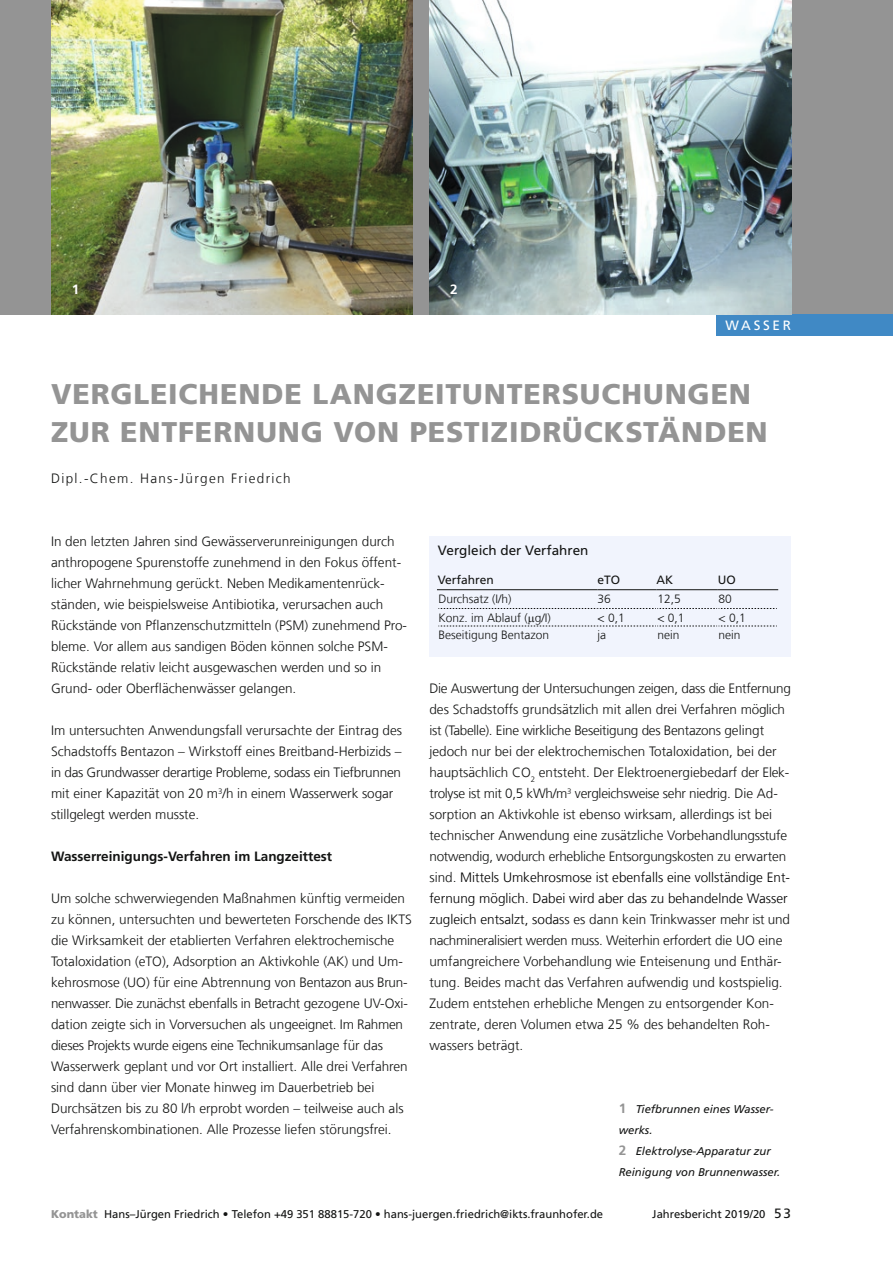
<style>
.page{position:relative;width:893px;height:1263px;background:#fff}
.page>*{position:absolute;margin:0;border:0;box-sizing:border-box;transform-origin:0 0}
.t1{font:900 28.5px/37.5px "Frutiger LT Com";letter-spacing:.03em;color:#949494}
.t2{font:300 13.5px/21px "Frutiger LT Com";color:#131413}
.t3{font:700 13.5px "Frutiger LT Com";color:#131413}
.t4{font:300 13.5px "Frutiger LT Com";letter-spacing:.1em;color:#131413}
.t5{font:13.5px "Frutiger LT Com";color:#131413}
.t6{font:13.5px "Frutiger LT Com";letter-spacing:.195em;color:#fff}
.t7{font:700 13.5px "Frutiger LT Com";color:#fff}
.t8{font:300 12px "Frutiger LT Com";color:#131413}
.t9{font:12px "Frutiger LT Com";color:#131413}
.t10{font:11.25px "Frutiger LT Com";color:#131413}
.t11{font:italic 11.25px/21px "Frutiger LT Com";color:#131413}
.s1{color:#000}
.s2{font-weight:700;font-style:normal;font-size:13.5px;color:#949494}
.s3{font-weight:900;color:#949494}
.s4{font-size:13.5px}
</style>
<div class="page">
<div style="left:0;top:0;width:893px;height:315px;background:#949494"></div>
<div style="left:717px;top:315px;width:176px;height:21px;background:#4089c5"></div>
<div style="left:429px;top:536px;width:362px;height:121px;background:#f1f4fd"></div>
<svg style="left:438px;top:608px;width:339px;height:1px"></svg>
<hr style="left:437px;top:589px;width:160px;height:1px;background:#131413">
<hr style="left:597px;top:589px;width:60px;height:1px;background:#131413">
<hr style="left:657px;top:589px;width:61px;height:1px;background:#131413">
<hr style="left:718px;top:589px;width:60px;height:1px;background:#131413">
<img style="left:429px;top:0;width:363px;height:315px">
<img style="left:51px;top:0;width:362px;height:315px">
<svg style="left:438px;top:625px;width:339px;height:2px"></svg>
<p class="t7" style="left:72px;top:281px;width:9px">1</p>
<p class="t7" style="left:450px;top:281px;width:9px">2</p>
<p class="t6" style="left:725px;top:318px;width:67px">WASSER</p>
<h1 class="t1" style="left:51px;top:375px;width:718px">VERGLEICHENDE LANGZEITUNTERSUCHUNGEN<br>ZUR ENTFERNUNG VON PESTIZIDRÜCKSTÄNDEN</h1>
<p class="t4" style="left:51px;top:470px;width:241px">Dipl.-Chem. Hans-Jürgen Friedrich</p>
<p class="t2" style="left:51px;top:531px;width:358px">In den letzten Jahren sind Gewässerverunreinigungen durch anthropogene Spurenstoffe zunehmend in den Fokus öffent&shy;licher Wahrnehmung gerückt. Neben Medikamentenrück&shy;ständen, wie beispielsweise Antibiotika, verursachen auch Rückstände von Pflanzenschutzmitteln (PSM) zunehmend Pro&shy;bleme. Vor allem aus sandigen Böden können solche PSM-Rückstände relativ leicht ausgewaschen werden und so in Grund- oder Oberflächenwässer gelangen.</p>
<p class="t2" style="left:51px;top:720px;width:353px">Im untersuchten Anwendungsfall verursachte der Eintrag des Schadstoffs Bentazon – Wirkstoff eines Breitband-Herbizids – in das Grundwasser derartige Probleme, sodass ein Tiefbrunnen mit einer Kapazität von 20 m<sup>3</sup>/h in einem Wasserwerk sogar stillgelegt werden musste.</p>
<p class="t3" style="left:51px;top:848px;width:283px">Wasserreinigungs-Verfahren im Langzeittest</p>
<p class="t2" style="left:51px;top:888px;width:362px">Um solche schwerwiegenden Maßnahmen künftig vermeiden zu können, untersuchten und bewerteten Forschende des IKTS die Wirksamkeit der etablierten Verfahren elektrochemische Totaloxidation (eTO), Adsorption an Aktivkohle (AK) und Um&shy;kehrosmose (UO) für eine Abtrennung von Bentazon aus Brun&shy;nenwasser. Die zunächst ebenfalls in Betracht gezogene UV-Oxi&shy;dation zeigte sich in Vorversuchen als ungeeignet. Im Rahmen dieses Projekts wurde eigens eine Technikumsanlage für das Wasserwerk geplant und vor Ort installiert. Alle drei Verfahren sind dann über vier Monate hinweg im Dauerbetrieb bei Durchsätzen bis zu 80 l/h erprobt worden – teilweise auch als Verfahrenskombinationen. Alle Prozesse liefen störungsfrei.</p>
<p class="t5" style="left:438px;top:542px;width:152px">Vergleich der Verfahren</p>
<p class="t9" style="left:438px;top:573px;width:58px">Verfahren</p>
<p class="t9" style="left:597px;top:573px;width:24px">eTO</p>
<p class="t9" style="left:657px;top:573px;width:18px">AK</p>
<p class="t9" style="left:718px;top:573px;width:19px">UO</p>
<p class="t8" style="left:438px;top:592px;width:75px">Durchsatz (I/h)</p>
<p class="t8" style="left:597px;top:592px;width:15px">36</p>
<p class="t8" style="left:657px;top:592px;width:25px">12,5</p>
<p class="t8" style="left:719px;top:592px;width:15px">80</p>
<p class="t8" style="left:438px;top:611px;width:114px">Konz. im Ablauf ( g/I)</p>
<p class="t8" style="left:597px;top:611px;width:29px">&lt; 0,1</p>
<p class="t8" style="left:657px;top:611px;width:29px">&lt; 0,1</p>
<p class="t8" style="left:719px;top:611px;width:29px">&lt; 0,1</p>
<p class="t8" style="left:438px;top:628px;width:112px">Beseitigung Bentazon</p>
<p class="t8" style="left:597px;top:628px;width:10px">ja</p>
<p class="t8" style="left:657px;top:628px;width:24px">nein</p>
<p class="t8" style="left:719px;top:628px;width:24px">nein</p>
<p class="t2" style="left:429px;top:678px;width:363px">Die Auswertung der Untersuchungen zeigen, dass die Entfernung des Schadstoffs grundsätzlich mit allen drei Verfahren möglich ist (Tabelle). Eine wirkliche Beseitigung des Bentazons gelingt jedoch nur bei der elektrochemischen Totaloxidation, bei der hauptsächlich CO<sub>2</sub> entsteht. Der Elektroenergiebedarf der Elek&shy;trolyse ist mit 0,5 kWh/m<sup>3</sup> vergleichsweise sehr niedrig. Die Ad&shy;sorption an Aktivkohle ist ebenso wirksam, allerdings ist bei technischer Anwendung eine zusätzliche Vorbehandlungsstufe notwendig, wodurch erhebliche Entsorgungskosten zu erwarten sind. <span class="s1">Mittels Umkehrosmose ist ebenfalls eine vollständige Ent&shy;fernung möglich. Dabei wird aber das zu behandelnde Wasser zugleich entsalzt, soda</span>ss es dann kein Trinkwasser mehr ist und nachmineralisiert werden muss. Weiterhin erfordert die UO eine umfangreichere Vorbehandlung wie Enteisenung und Enthär&shy;tung. Beides macht das Verfahren aufwendig und kostspielig.<br>Zudem entstehen erhebliche Mengen zu entsorgender Kon&shy;zentrate, deren Volumen etwa 25 % des behandelten Roh&shy;wassers beträgt.</p>
<p class="t11" style="left:619px;top:1099px;width:163px"><span class="s2">1</span> Tiefbrunnen eines Wasser&shy;werks.<br><span class="s2">2</span> Elektrolyse-Apparatur zur<br>Reinigung von Brunnenwasser.</p>
<p class="t10" style="left:51px;top:1207px;width:554px"><span class="s3">Kontakt</span> Hans–Jürgen Friedrich • Telefon +49 351 88815-720 • hans-juergen.friedrich@ikts.fraunhofer.de</p>
<p class="t10" style="left:652px;top:1207px;width:140px">Jahresbericht 2019/20 <span class="s4">53</span></p>
</div>
